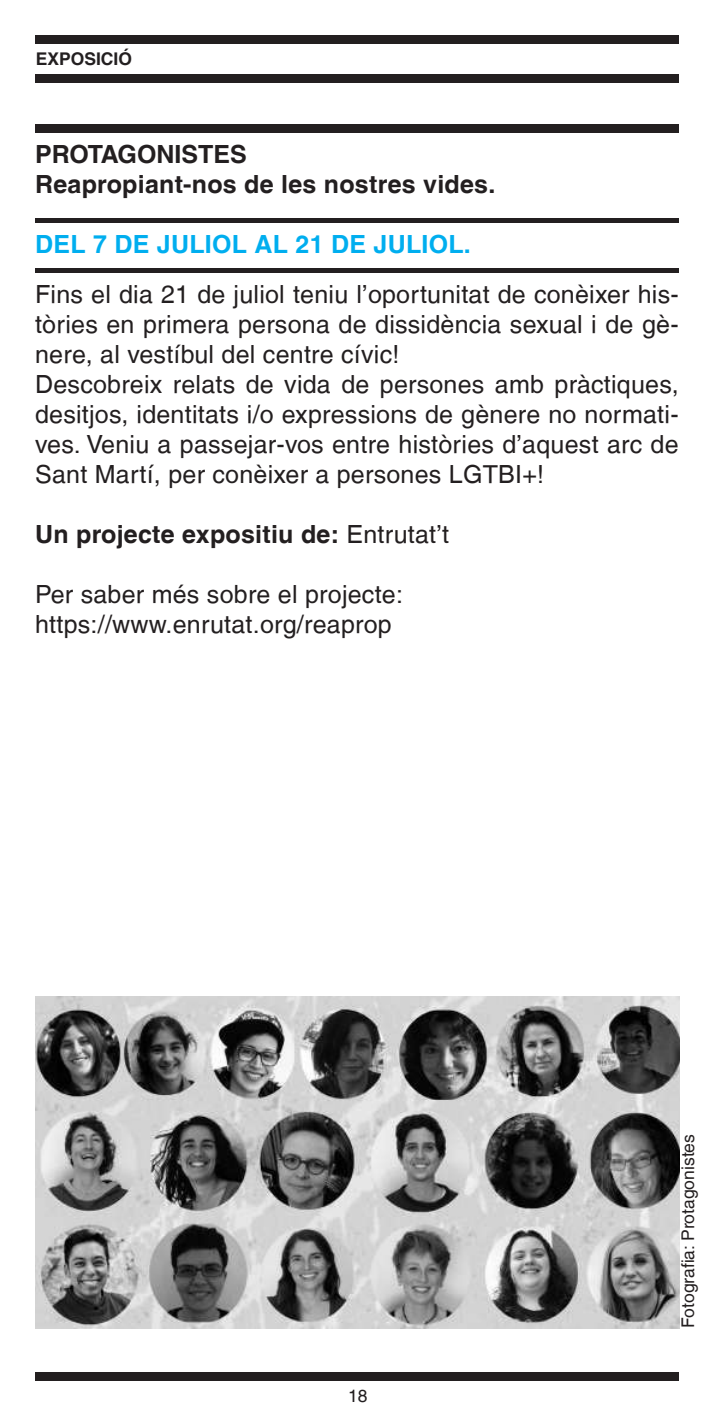
<style>
.page{position:relative;width:709px;height:1418px;background:#fff}
.page>*{position:absolute;margin:0;border:0;box-sizing:border-box;transform-origin:0 0}
.t1{font:25px/30px "Helvetica LT";letter-spacing:.01em;color:#231f20}
.t2{font:700 25px/30px "Helvetica LT";letter-spacing:.01em;color:#231f20}
.t3{font:700 25px "Helvetica LT";letter-spacing:.01em;color:#00aeef}
.t4{font:17.5px "Helvetica LT";color:#231f20}
.t5{font:700 17.5px "Helvetica LT";color:#231f20}
.s1{font-weight:400}
</style>
<div class="page">
<div style="left:35px;top:35px;width:644px;height:9px;background:#231f20"></div>
<div style="left:35px;top:74px;width:644px;height:9px;background:#231f20"></div>
<div style="left:35px;top:1372px;width:644px;height:8px;background:#231f20"></div>
<div style="left:35px;top:124px;width:643px;height:9px;background:#231f20"></div>
<hr style="left:35px;top:219px;width:643px;height:4px;background:#231f20">
<hr style="left:35px;top:269px;width:643px;height:4px;background:#231f20">
<img style="left:35px;top:996px;width:644px;height:331px">
<p class="t5" style="left:36px;top:48px;width:98px">EXPOSICIÓ</p>
<p class="t2" style="left:35px;top:139px;width:462px">PROTAGONISTES<br>Reapropiant-nos de les nostres vides.</p>
<p class="t3" style="left:35px;top:229px;width:437px">DEL 7 DE JULIOL AL 21 DE JULIOL.</p>
<p class="t1" style="left:35px;top:279px;width:645px">Fins el dia 21 de juliol teniu l’oportunitat de conèixer his&shy;tòries en primera persona de dissidència sexual i de gè&shy;nere, al vestíbul del centre cívic!<br>Descobreix relats de vida de persones amb pràctiques, desitjos, identitats i/o expressions de gènere no normati&shy;ves. Veniu a passejar-vos entre històries d’aquest arc de Sant Martí, per conèixer a persones LGTBI+!</p>
<p class="t2" style="left:35px;top:519px;width:415px">Un projecte expositiu de: <span class="s1">Entrutat’t</span></p>
<p class="t1" style="left:35px;top:579px;width:369px">Per saber més sobre el projecte: https://www.enrutat.org/reaprop</p>
<p class="t4" style="left:348px;top:1385px;width:21px">18</p>
<p class="t4" style="left:678px;top:1327px;width:195px;rotate:-90deg">Fotografia: Protagonistes</p>
</div>
